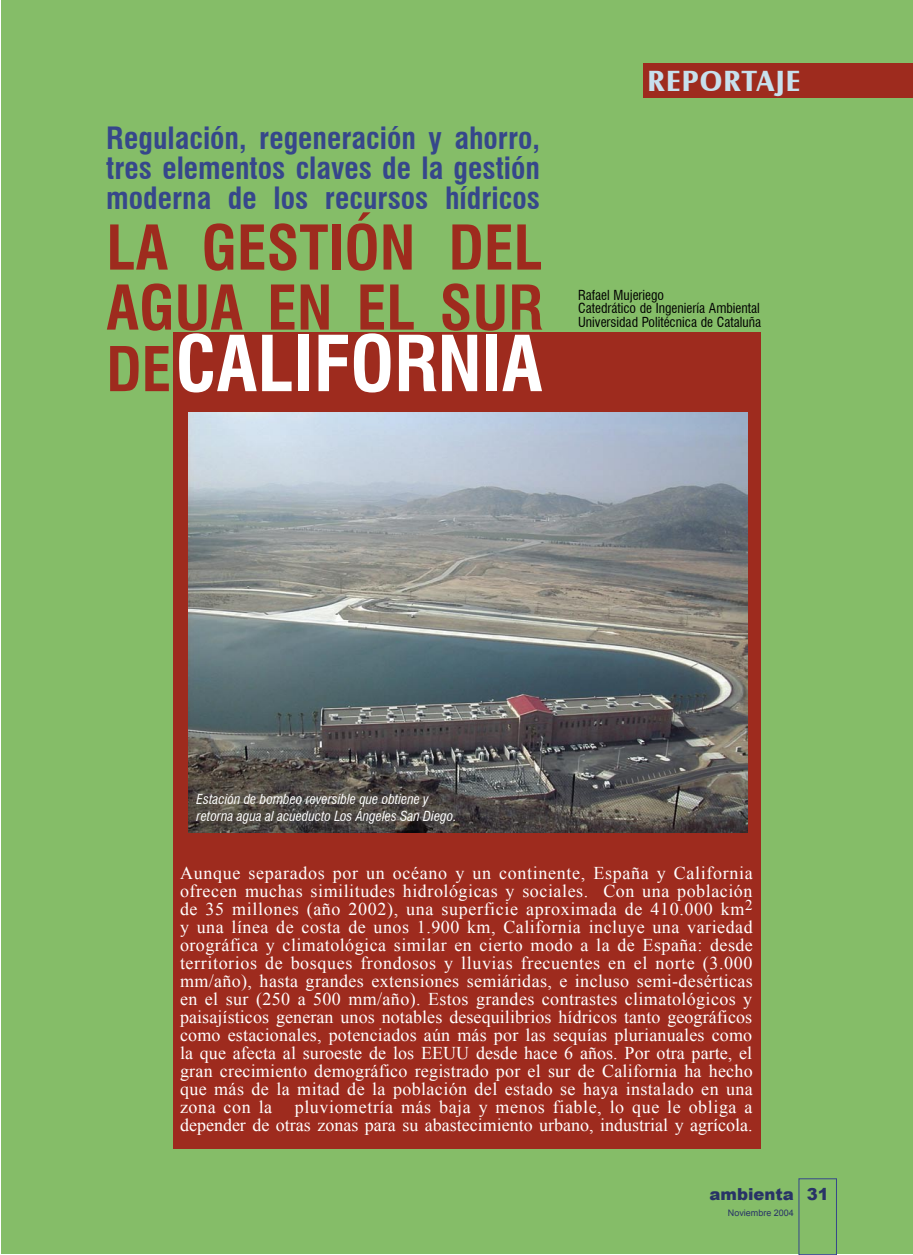
<style>
.page{position:relative;width:913px;height:1255px;background:#fff}
.page>*{position:absolute;margin:0;border:0;box-sizing:border-box;transform-origin:0 0}
.Titulares{font:700 condensed 75px "Swiss 721 BT";color:#fff}
.Titulares-2{font:700 condensed 60px/60px "Swiss 721 BT";color:#9e2b1e}
.antetítulo{font:700 condensed 30px/30px "Swiss 721 BT";color:#36478b;text-align:justify}
.t1{font:700 30px "Castle T";letter-spacing:.04em;color:#c7e0ed}
.Entradillas{font:18px/18px "Times New Roman";letter-spacing:.02em;color:#fff;text-align:justify}
.Entradillas-2{font:18px/18px "Times New Roman";color:#fff;text-align:right}
.t2{font:900 16.5px "Arial";color:#283366}
.Firma{font:condensed 13.5px "Swiss 721 BT";color:#000}
.Pié_de_foto{font:italic condensed 13.5px/16.2px "Swiss 721 BT";color:#fff}
.t3{font:9px "Arial";color:#283366}
.s1{font-size:60px;color:#9e2b1e}
</style>
<div class="page">
<div style="left:1px;top:1px;width:911px;height:1253px;background:#85bd68"></div>
<div style="left:799px;top:1178px;width:38px;height:76px;border:1px solid #36478b"></div>
<div style="left:643px;top:64px;width:270px;height:34px;background:#9e2b1e"></div>
<div style="left:174px;top:332px;width:587px;height:816px;background:#9e2b1e"></div>
<img style="left:189px;top:412px;width:559px;height:420px">
<p class="antetítulo" style="left:106px;top:123px;width:435px">Regulación, regeneración y ahorro, tres elementos claves de la gestión moderna de los recursos hídricos</p>
<p class="Titulares-2" style="left:106px;top:218px;width:438px">LA GESTIÓN DEL<br>AGUA EN EL SUR</p>
<p class="Titulares" style="left:106px;top:319px;width:438px"><span class="s1">DE</span> CALIFORNIA</p>
<p class="t1" style="left:648px;top:64px;width:154px">REPORTAJE</p>
<p class="Firma" style="left:578px;top:286px;width:88px">Rafael Mujeriego</p>
<p class="Firma" style="left:578px;top:300px;width:183px">Catedrático de Ingeniería Ambiental</p>
<p class="Firma" style="left:578px;top:313px;width:185px">Universidad Politécnica de Cataluña</p>
<p class="Pié_de_foto" style="left:197px;top:791px;width:262px">Estación de bombeo reversible que obtiene y retorna agua al acueducto Los Ángeles San Diego.</p>
<p class="Entradillas" style="left:180px;top:863px;width:574px">Aunque separados por un océano y un continente, España y California ofrecen muchas similitudes hidrológicas y sociales. Con una población de 35 millones (año 2002), una superficie aproximada de 410.000 km<sup>2 </sup>y una línea de costa de unos 1.900 km, California incluye una variedad orográfica y climatológica similar en cierto modo a la de España: desde territorios de bosques frondosos y lluvias frecuentes en el norte (3.000 mm/año), hasta grandes extensiones semiáridas, e incluso semi-desérticas en el sur (250 a 500 mm/año). Estos grandes contrastes climatológicos y paisajísticos generan unos notables desequilibrios hídricos tanto geográficos como estacionales, potenciados aún más por las sequías plurianuales como la que afecta al suroeste de los EEUU desde hace 6 años. Por otra parte, el gran crecimiento demográfico registrado por el sur de California ha hecho que más de la mitad de la población del estado se haya instalado en una zona con la</p>
<p class="Entradillas-2" style="left:180px;top:1097px;width:574px">pluviometría más baja y menos fiable, lo que le obliga a<br>depender de otras zonas para su abastecimiento urbano, industrial y agrícola.</p>
<p class="t2" style="left:709px;top:1181px;width:86px">ambienta</p>
<p class="t3" style="left:728px;top:1207px;width:68px">Noviembre 2004</p>
<p class="t2" style="left:807px;top:1181px;width:24px">31</p>
</div>
